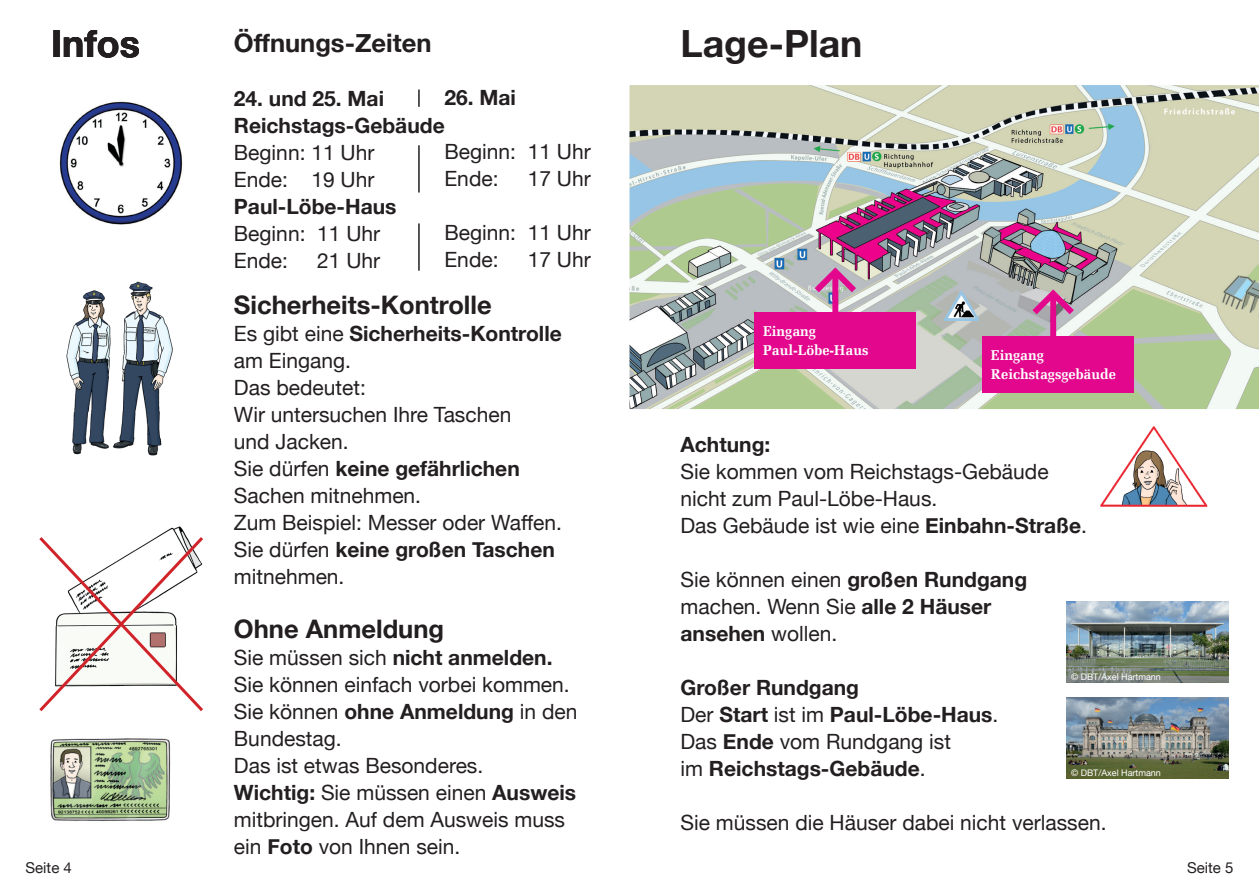
<style>
.page{position:relative;width:1259px;height:893px;background:#fff}
.page>*{position:absolute;margin:0;border:0;box-sizing:border-box;transform-origin:0 0}
.t1{font:700 37.5px "Helvetica Neue";color:#231f20}
.t2{font:700 25.5px "Helvetica Neue";color:#231f20}
.t3{font:21px/27px "Helvetica Neue";color:#231f20}
.t4{font:700 21px/27px "Helvetica Neue";color:#231f20}
.t5{font:15px "Helvetica Neue";color:#231f20}
.t6{font:700 14.25px/19.4px "Melior Com";color:#fff}
.t7{font:9px "Helvetica Neue";color:#fff}
.s1{font-weight:400}
.s2{font-weight:700}
</style>
<div class="page">
<img style="left:59px;top:101px;width:124px;height:123px">
<img style="left:66px;top:281px;width:107px;height:175px">
<img style="left:50px;top:738px;width:121px;height:83px">
<svg style="left:39px;top:534px;width:164px;height:178px"></svg>
<img style="left:1066px;top:601px;width:162px;height:81px">
<img style="left:1100px;top:426px;width:108px;height:81px">
<img style="left:629px;top:85px;width:630px;height:324px">
<div style="left:754px;top:312px;width:162px;height:56px;background:#e2078c"></div>
<div style="left:982px;top:336px;width:151px;height:56px;background:#e2078c"></div>
<svg style="left:1032px;top:289px;width:42px;height:47px;background:#c48dae"></svg>
<svg style="left:814px;top:267px;width:42px;height:45px;background:#cb94b8"></svg>
<img style="left:944px;top:291px;width:34px;height:29px">
<img style="left:1066px;top:697px;width:162px;height:81px">
<svg style="left:418px;top:89px;width:2px;height:18px"></svg>
<hr style="left:418px;top:145px;width:2px;height:48px;background:#231f20">
<hr style="left:418px;top:223px;width:2px;height:48px;background:#231f20">
<h2 class="t1" style="left:51px;top:14px;width:90px">Infos</h2>
<h3 class="t2" style="left:234px;top:23px;width:199px">Öffnungs-Zeiten</h3>
<h2 class="t1" style="left:680px;top:14px;width:183px">Lage-Plan</h2>
<h4 class="t4" style="left:234px;top:85px;width:152px">24. und 25. Mai</h4>
<h5 class="t4" style="left:234px;top:112px;width:212px">Reichstags-Gebäude</h5>
<p class="t3" style="left:234px;top:140px;width:142px">Beginn: 11 Uhr</p>
<p class="t3" style="left:234px;top:167px;width:142px">Ende: 19 Uhr</p>
<h5 class="t4" style="left:234px;top:193px;width:164px">Paul-Löbe-Haus</h5>
<p class="t3" style="left:234px;top:221px;width:148px">Beginn: 11 Uhr</p>
<p class="t3" style="left:234px;top:248px;width:56px">Ende:</p>
<p class="t3" style="left:317px;top:248px;width:65px">21 Uhr</p>
<h4 class="t4" style="left:444px;top:85px;width:73px">26. Mai</h4>
<p class="t3" style="left:444px;top:139px;width:148px">Beginn: 11 Uhr</p>
<p class="t3" style="left:444px;top:166px;width:56px">Ende:</p>
<p class="t3" style="left:528px;top:166px;width:65px">17 Uhr</p>
<p class="t3" style="left:444px;top:220px;width:148px">Beginn: 11 Uhr</p>
<p class="t3" style="left:444px;top:247px;width:56px">Ende:</p>
<p class="t3" style="left:528px;top:247px;width:65px">17 Uhr</p>
<p class="t5" style="left:26px;top:856px;width:48px">Seite 4</p>
<h3 class="t2" style="left:234px;top:285px;width:259px">Sicherheits-Kontrolle</h3>
<p class="t4" style="left:234px;top:321px;width:329px"><span class="s1">Es gibt eine</span> Sicherheits-Kontrolle <span class="s1">am Eingang.</span></p>
<p class="t3" style="left:234px;top:375px;width:279px">Das bedeutet:<br>Wir untersuchen Ihre Taschen und Jacken.</p>
<p class="t3" style="left:234px;top:456px;width:287px">Sie dürfen <span class="s2">keine gefährlichen<br></span>Sachen mitnehmen.</p>
<p class="t3" style="left:234px;top:510px;width:329px">Zum Beispiel: Messer oder Waffen.</p>
<p class="t3" style="left:234px;top:537px;width:322px">Sie dürfen <span class="s2">keine großen Taschen </span>mitnehmen.</p>
<h3 class="t2" style="left:234px;top:609px;width:212px">Ohne Anmeldung</h3>
<p class="t3" style="left:234px;top:645px;width:337px">Sie müssen sich <span class="s2">nicht anmelden.<br></span>Sie können einfach vorbei kommen.</p>
<p class="t3" style="left:234px;top:699px;width:345px">Sie können <span class="s2">ohne Anmeldung</span> in den<br>Bundestag.</p>
<p class="t3" style="left:234px;top:753px;width:251px">Das ist etwas Besonderes.</p>
<p class="t3" style="left:234px;top:780px;width:344px"><span class="s2">Wichtig:</span> Sie müssen einen <span class="s2">Ausweis </span>mitbringen. Auf dem Ausweis muss ein <span class="s2">Foto</span> von Ihnen sein.</p>
<p class="t6" style="left:763px;top:321px;width:107px">Eingang<br>Paul-Löbe-Haus</p>
<p class="t6" style="left:991px;top:345px;width:127px">Eingang<br>Reichstagsgebäude</p>
<h3 class="t4" style="left:680px;top:432px;width:91px">Achtung:</h3>
<p class="t3" style="left:680px;top:460px;width:370px">Sie kommen vom Reichstags-Gebäude nicht zum Paul-Löbe-Haus.</p>
<p class="t3" style="left:680px;top:514px;width:408px">Das Gebäude ist wie eine <span class="s2">Einbahn-Straße</span>.</p>
<p class="t3" style="left:680px;top:568px;width:348px">Sie können einen <span class="s2">großen Rundgang </span>machen. Wenn Sie <span class="s2">alle 2 Häuser ansehen</span> wollen.</p>
<h3 class="t4" style="left:680px;top:675px;width:180px">Großer Rundgang</h3>
<p class="t4" style="left:680px;top:702px;width:319px"><span class="s1">Der</span> Start <span class="s1">ist im</span> Paul-Löbe-Haus<span class="s1">.</span></p>
<p class="t4" style="left:680px;top:729px;width:272px"><span class="s1">Das</span> Ende <span class="s1">vom Rundgang ist im</span> Reichstags-Gebäude<span class="s1">.</span></p>
<p class="t3" style="left:680px;top:811px;width:427px">Sie müssen die Häuser dabei nicht verlassen.</p>
<p class="t7" style="left:1071px;top:670px;width:91px">© DBT/Axel Hartmann</p>
<p class="t7" style="left:1071px;top:766px;width:91px">© DBT/Axel Hartmann</p>
<p class="t5" style="left:1187px;top:856px;width:48px">Seite 5</p>
</div>
